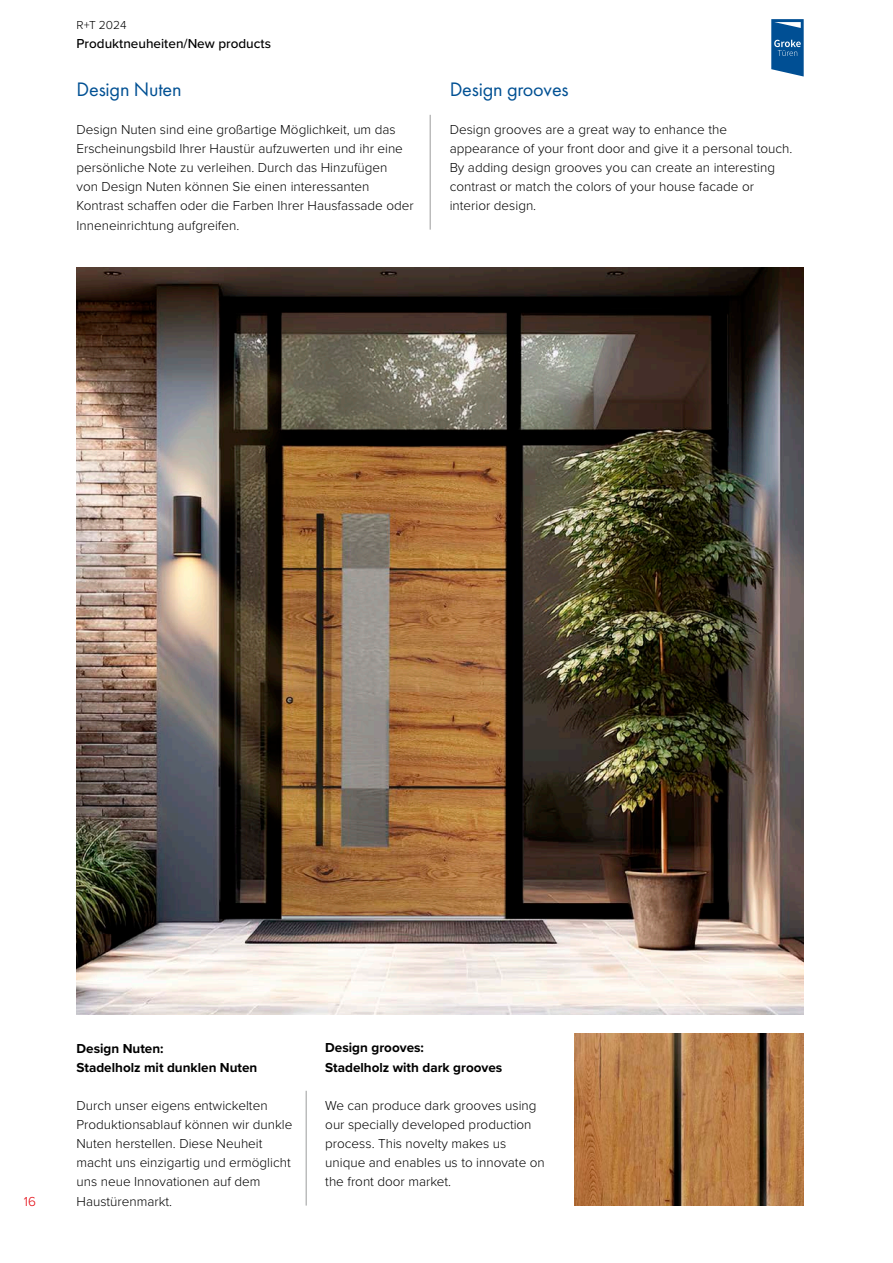
<style>
.page{position:relative;width:893px;height:1263px;background:#fff}
.page>*{position:absolute;margin:0;border:0;box-sizing:border-box;transform-origin:0 0}
.t1{font:20.25px "Futura PT";letter-spacing:-.01em;color:#005093}
.t2{font:300 13.5px/19.2px "Proxima Nova";color:#000}
.t3{font:700 13.5px/19.2px "Proxima Nova";color:#000}
.t4{font:500 13.5px "Proxima Nova";color:#000}
.t5{font:300 13.5px "Proxima Nova";color:#e3000a}
.t6{font:300 12px "Proxima Nova";color:#000}
</style>
<div class="page">
<svg style="left:771px;top:19px;width:33px;height:58px;background:#2e6ea7"></svg>
<hr style="left:430px;top:115px;width:1px;height:115px;background:#9b9c9c">
<hr style="left:306px;top:1091px;width:1px;height:114px;background:#9b9c9c">
<img style="left:77px;top:268px;width:727px;height:746px">
<img style="left:574px;top:1033px;width:230px;height:172px">
<p class="t6" style="left:77px;top:16px;width:52px">R+T 2024</p>
<p class="t4" style="left:77px;top:33px;width:196px">Produktneuheiten/New products</p>
<h1 class="t1" style="left:77px;top:77px;width:107px">Design Nuten</h1>
<p class="t2" style="left:77px;top:119px;width:339px">Design Nuten sind eine großartige Möglichkeit, um das Erscheinungsbild Ihrer Haustür aufzuwerten und ihr eine persönliche Note zu verleihen. Durch das Hinzufügen<br>von Design Nuten können Sie einen interessanten Kontrast schaffen oder die Farben Ihrer Hausfassade oder Inneneinrichtung aufgreifen.</p>
<h1 class="t1" style="left:450px;top:77px;width:120px">Design grooves</h1>
<p class="t2" style="left:450px;top:119px;width:344px">Design grooves are a great way to enhance the appearance of your front door and give it a personal touch.<br>By adding design grooves you can create an interesting contrast or match the colors of your house facade or interior design.</p>
<p class="t5" style="left:24px;top:1191px;width:14px">16</p>
<p class="t3" style="left:77px;top:1038px;width:182px">Design Nuten:<br>Stadelholz mit dunklen Nuten</p>
<p class="t2" style="left:77px;top:1095px;width:217px">Durch unser eigens entwickelten<br>Produktionsablauf können wir dunkle<br>Nuten herstellen. Diese Neuheit macht uns einzigartig und ermöglicht uns neue Innovationen auf dem<br>Haustürenmarkt.</p>
<p class="t3" style="left:325px;top:1038px;width:179px">Design grooves:<br>Stadelholz with dark grooves</p>
<p class="t2" style="left:325px;top:1095px;width:221px">We can produce dark grooves using our specially developed production process. This novelty makes us unique and enables us to innovate on the front door market.</p>
</div>
